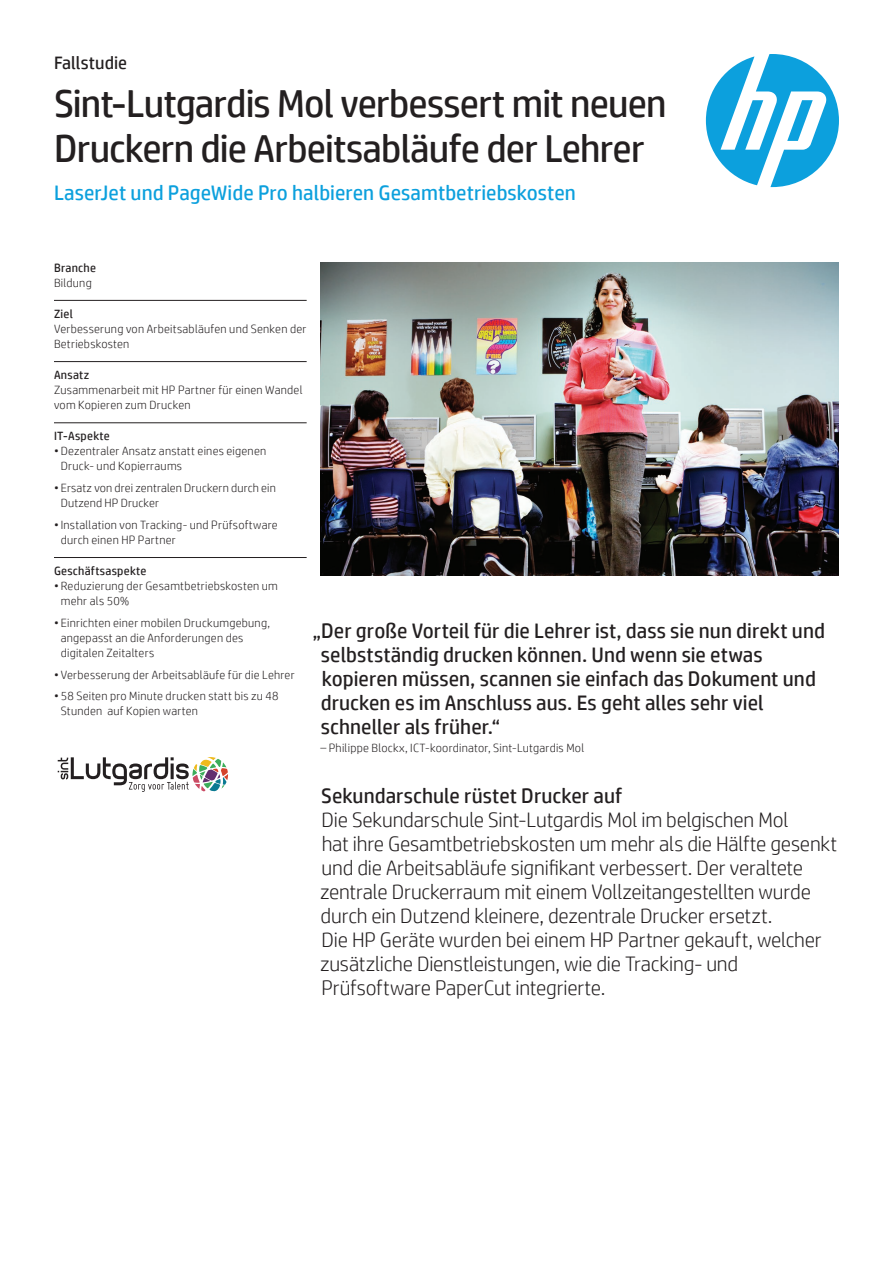
<style>
.page{position:relative;width:893px;height:1263px;background:#fff}
.page>*{position:absolute;margin:0;border:0;box-sizing:border-box;transform-origin:0 0}
.Headline_28_30{font:39px/45px "HP Simplified";letter-spacing:-.02em;color:#231f20}
.Intro_14_16{font:300 21px/24px "HP Simplified";letter-spacing:-.01em;color:#231f20}
.Cover_quote_14_16{font:21px/24px "HP Simplified";color:#231f20}
.Subhead_14_16_bold_b{font:21px "HP Simplified";color:#0ca0dd}
.Subhead_14_16_bold_b-2{font:21px "HP Simplified";color:#231f20}
.Docment_type_12_14{font:18px "HP Simplified";color:#231f20}
.Sidebar_body_w__rule{font:300 12px/15px "HP Simplified";letter-spacing:.02em;color:#231f20}
.Cover_quote_attribut{font:300 12px "HP Simplified";letter-spacing:.02em;color:#231f20}
.Sidebar_header{font:12px "HP Simplified";letter-spacing:.02em;color:#231f20}
</style>
<div class="page">
<svg style="left:706px;top:54px;width:133px;height:133px"></svg>
<img style="left:320px;top:262px;width:519px;height:314px">
<hr style="left:54px;top:300px;width:253px;height:1px;background:#231f20">
<hr style="left:54px;top:361px;width:253px;height:1px;background:#231f20">
<hr style="left:54px;top:422px;width:253px;height:1px;background:#231f20">
<hr style="left:54px;top:557px;width:253px;height:1px;background:#231f20">
<svg style="left:58px;top:757px;width:170px;height:35px"></svg>
<p class="Docment_type_12_14" style="left:54px;top:51px;width:75px">Fallstudie</p>
<p class="Headline_28_30" style="left:54px;top:81px;width:614px">Sint-Lutgardis Mol verbessert mit neuen<br>Druckern die Arbeitsabläufe der Lehrer</p>
<p class="Subhead_14_16_bold_b" style="left:54px;top:179px;width:523px">LaserJet und PageWide Pro halbieren Gesamtbetriebskosten</p>
<p class="Sidebar_header" style="left:54px;top:260px;width:44px">Branche</p>
<p class="Sidebar_body_w__rule" style="left:54px;top:275px;width:39px">Bildung</p>
<p class="Sidebar_header" style="left:54px;top:306px;width:20px">Ziel</p>
<p class="Sidebar_body_w__rule" style="left:54px;top:321px;width:254px">Verbesserung von Arbeitsabläufen und Senken der<br>Betriebskosten</p>
<p class="Sidebar_header" style="left:54px;top:367px;width:37px">Ansatz</p>
<p class="Sidebar_body_w__rule" style="left:54px;top:382px;width:250px">Zusammenarbeit mit HP Partner für einen Wandel vom Kopieren zum Drucken</p>
<p class="Sidebar_header" style="left:54px;top:428px;width:57px">IT-Aspekte</p>
<p class="Sidebar_body_w__rule" style="left:61px;top:443px;width:207px;text-indent:-7px">• Dezentraler Ansatz anstatt eines eigenen<br>Druck- und Kopierraums</p>
<p class="Sidebar_body_w__rule" style="left:61px;top:480px;width:217px;text-indent:-7px">• Ersatz von drei zentralen Druckern durch ein<br>Dutzend HP Drucker</p>
<p class="Sidebar_body_w__rule" style="left:61px;top:517px;width:219px;text-indent:-7px">•Installation von Tracking- und Prüfsoftware durch einen HP Partner</p>
<p class="Sidebar_header" style="left:54px;top:563px;width:94px">Geschäftsaspekte</p>
<p class="Sidebar_body_w__rule" style="left:61px;top:578px;width:219px;text-indent:-7px">• Reduzierung der Gesamtbetriebskosten um mehr als 50%</p>
<p class="Sidebar_body_w__rule" style="left:61px;top:615px;width:211px;text-indent:-7px">• Einrichten einer mobilen Druckumgebung, angepasst an die Anforderungen des digitalen Zeitalters</p>
<p class="Sidebar_body_w__rule" style="left:54px;top:666px;width:242px">• Verbesserung der Arbeitsabläufe für die Lehrer</p>
<p class="Sidebar_body_w__rule" style="left:61px;top:688px;width:219px;text-indent:-7px">• 58 Seiten pro Minute drucken statt bis zu 48<br>Stunden auf Kopien warten</p>
<p class="Cover_quote_14_16" style="left:321px;top:618px;width:506px;text-indent:-8px">„Der große Vorteil für die Lehrer ist, dass sie nun direkt und selbstständig drucken können. Und wenn sie etwas kopieren müssen, scannen sie einfach das Dokument und drucken es im Anschluss aus. Es geht alles sehr viel schneller als früher.“</p>
<p class="Cover_quote_attribut" style="left:320px;top:740px;width:265px">– Philippe Blockx, ICT-koordinator, Sint-Lutgardis Mol</p>
<p class="Subhead_14_16_bold_b-2" style="left:321px;top:782px;width:303px">Sekundarschule rüstet Drucker auf</p>
<p class="Intro_14_16" style="left:320px;top:807px;width:519px">Die Sekundarschule Sint-Lutgardis Mol im belgischen Mol<br>hat ihre Gesamtbetriebskosten um mehr als die Hälfte gesenkt und die Arbeitsabläufe signifikant verbessert. Der veraltete zentrale Druckerraum mit einem Vollzeitangestellten wurde durch ein Dutzend kleinere, dezentrale Drucker ersetzt.<br>Die HP Geräte wurden bei einem HP Partner gekauft, welcher zusätzliche Dienstleistungen, wie die Tracking- und Prüfsoftware PaperCut integrierte.</p>
</div>
